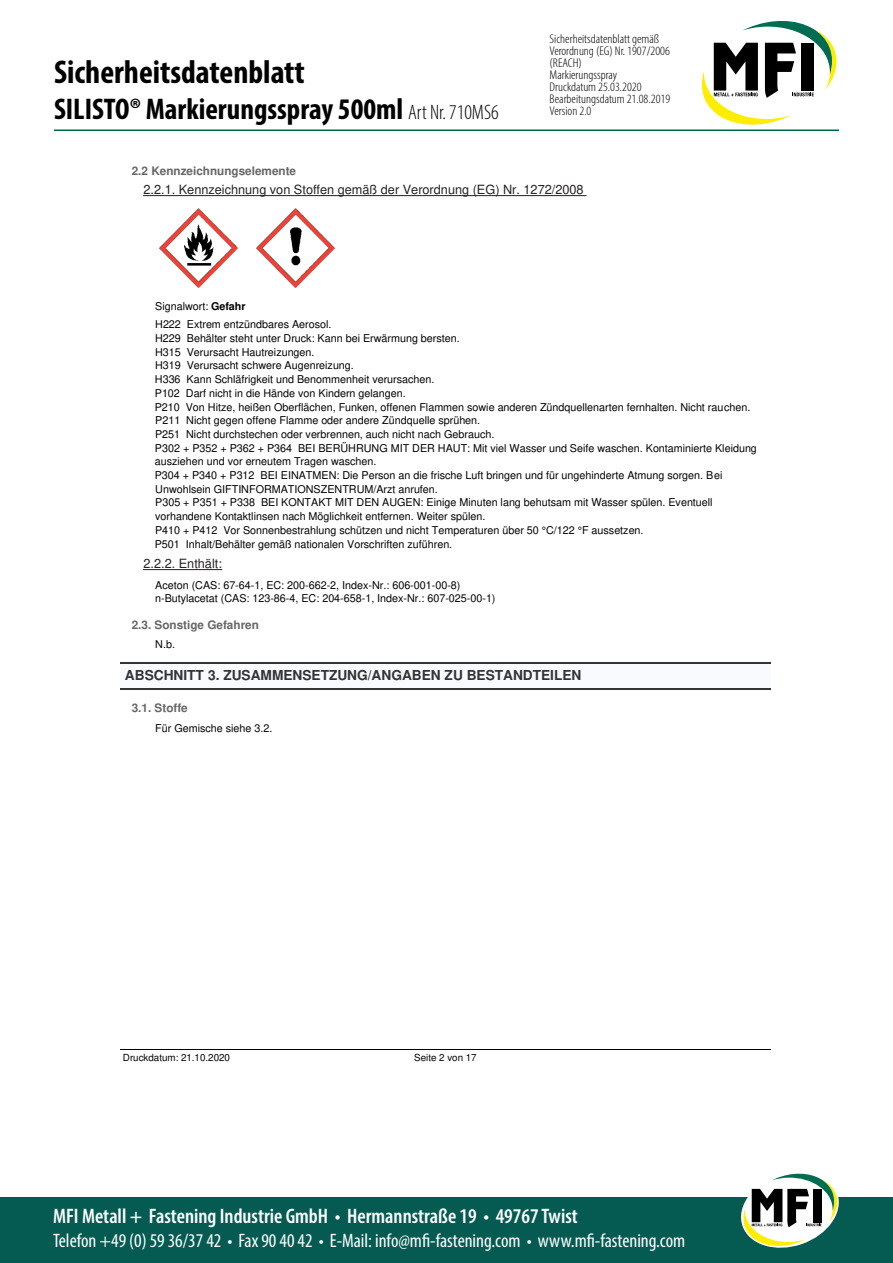
<style>
.page{position:relative;width:893px;height:1263px;background:#fff}
.page>*{position:absolute;margin:0;border:0;box-sizing:border-box;transform-origin:0 0}
.t1{font:700 condensed 33px "Myriad Pro";color:#000}
.t2{font:700 condensed 30px "Myriad Pro";color:#000}
.t3{font:600 condensed 21px "Myriad Pro";color:#fff}
.t4{font:condensed 19.5px "Myriad Pro";color:#fff}
.t5{font:700 13.65px "Nimbus Sans";color:#333}
.t6{font:300 condensed 12.75px/12px "Myriad Pro";color:#000;scale:1.06 1}
.t7{font:12.75px "Nimbus Sans";color:#232020}
.t8{font:700 11.7px "Nimbus Sans";color:#666}
.t9{font:10.8px/13.6px "Nimbus Sans";color:#000}
.t10{font:9.75px "Nimbus Sans";color:#000}
.s1{font-weight:300;font-size:21px}
.s2{font-weight:700}
</style>
<div class="page">
<hr style="left:54px;top:129px;width:785px;height:2px;background:#00664b">
<svg style="left:702px;top:20px;width:135px;height:105px"></svg>
<div style="left:0;top:1197px;width:893px;height:66px;background:#055b52"></div>
<svg style="left:741px;top:1173px;width:98px;height:75px"></svg>
<div style="left:120px;top:662px;width:651px;height:27px;background:#f8fafd"></div>
<hr style="left:120px;top:662px;width:651px;height:2px;background:#333">
<hr style="left:120px;top:687px;width:651px;height:2px;background:#333">
<hr style="left:144px;top:195px;width:442px;height:1px;background:#232020">
<img style="left:159px;top:209px;width:78px;height:78px">
<img style="left:256px;top:209px;width:78px;height:78px">
<hr style="left:144px;top:569px;width:78px;height:1px;background:#232020">
<hr style="left:120px;top:1049px;width:651px;height:1px;background:#000">
<h1 class="t1" style="left:54px;top:51px;width:252px">Sicherheitsdatenblatt</h1>
<h2 class="t2" style="left:54px;top:90px;width:446px">SILISTO® Markierungsspray 500ml <span class="s1">Art Nr. 710MS6</span></h2>
<p class="t6" style="left:550px;top:33px;width:115px">Sicherheitsdatenblatt gemäß<br>Verordnung (EG) Nr. 1907/2006 (REACH)<br>Markierungsspray<br>Druckdatum 25.03.2020<br>Bearbeitungsdatum 21.08.2019<br>Version 2.0</p>
<p class="t8" style="left:132px;top:164px;width:166px">2.2 Kennzeichnungselemente</p>
<p class="t7" style="left:144px;top:182px;width:442px">2.2.1. Kennzeichnung von Stoffen gemäß der Verordnung (EG) Nr. 1272/2008</p>
<p class="t9" style="left:155px;top:296px;width:178px;line-height:18.6px">Signalwort: <span class="s2">Gefahr<br></span>H222 Extrem entzündbares Aerosol.</p>
<p class="t9" style="left:155px;top:331px;width:604px">H229 Behälter steht unter Druck: Kann bei Erwärmung bersten.<br>H315 Verursacht Hautreizungen.<br>H319 Verursacht schwere Augenreizung.<br>H336 Kann Schläfrigkeit und Benommenheit verursachen.<br>P102 Darf nicht in die Hände von Kindern gelangen.<br>P210 Von Hitze, heißen Oberflächen, Funken, offenen Flammen sowie anderen Zündquellenarten fernhalten. Nicht rauchen.<br>P211 Nicht gegen offene Flamme oder andere Zündquelle sprühen.<br>P251 Nicht durchstechen oder verbrennen, auch nicht nach Gebrauch.<br>P302 + P352 + P362 + P364 BEI BERÜHRUNG MIT DER HAUT: Mit viel Wasser und Seife waschen. Kontaminierte Kleidung ausziehen und vor erneutem Tragen waschen.<br>P304 + P340 + P312 BEI EINATMEN: Die Person an die frische Luft bringen und für ungehinderte Atmung sorgen. Bei Unwohlsein GIFTINFORMATIONSZENTRUM/Arzt anrufen.<br>P305 + P351 + P338 BEI KONTAKT MIT DEN AUGEN: Einige Minuten lang behutsam mit Wasser spülen. Eventuell vorhandene Kontaktlinsen nach Möglichkeit entfernen. Weiter spülen.<br>P410 + P412 Vor Sonnenbestrahlung schützen und nicht Temperaturen über 50 °C/122 °F aussetzen.<br>P501 Inhalt/Behälter gemäß nationalen Vorschriften zuführen.</p>
<p class="t7" style="left:144px;top:556px;width:80px">2.2.2. Enthält:</p>
<p class="t9" style="left:155px;top:578px;width:342px">Aceton (CAS: 67-64-1, EC: 200-662-2, Index-Nr.: 606-001-00-8) n-Butylacetat (CAS: 123-86-4, EC: 204-658-1, Index-Nr.: 607-025-00-1)</p>
<p class="t8" style="left:132px;top:618px;width:129px">2.3. Sonstige Gefahren</p>
<p class="t9" style="left:155px;top:638px;width:21px">N.b.</p>
<p class="t5" style="left:125px;top:667px;width:458px">ABSCHNITT 3. ZUSAMMENSETZUNG/ANGABEN ZU BESTANDTEILEN</p>
<p class="t8" style="left:132px;top:701px;width:58px">3.1. Stoffe</p>
<p class="t9" style="left:155px;top:721px;width:119px">Für Gemische siehe 3.2.</p>
<p class="t10" style="left:123px;top:1052px;width:109px">Druckdatum: 21.10.2020</p>
<p class="t10" style="left:414px;top:1052px;width:64px">Seite 2 von 17</p>
<h3 class="t3" style="left:53px;top:1203px;width:526px">MFI Metall + Fastening Industrie GmbH • Hermannstraße 19 • 49767 Twist</h3>
<h3 class="t4" style="left:53px;top:1228px;width:634px">Telefon +49 (0) 59 36/37 42 • Fax 90 40 42 • E-Mail: info@mfi-fastening.com • www.mfi-fastening.com</h3>
</div>
